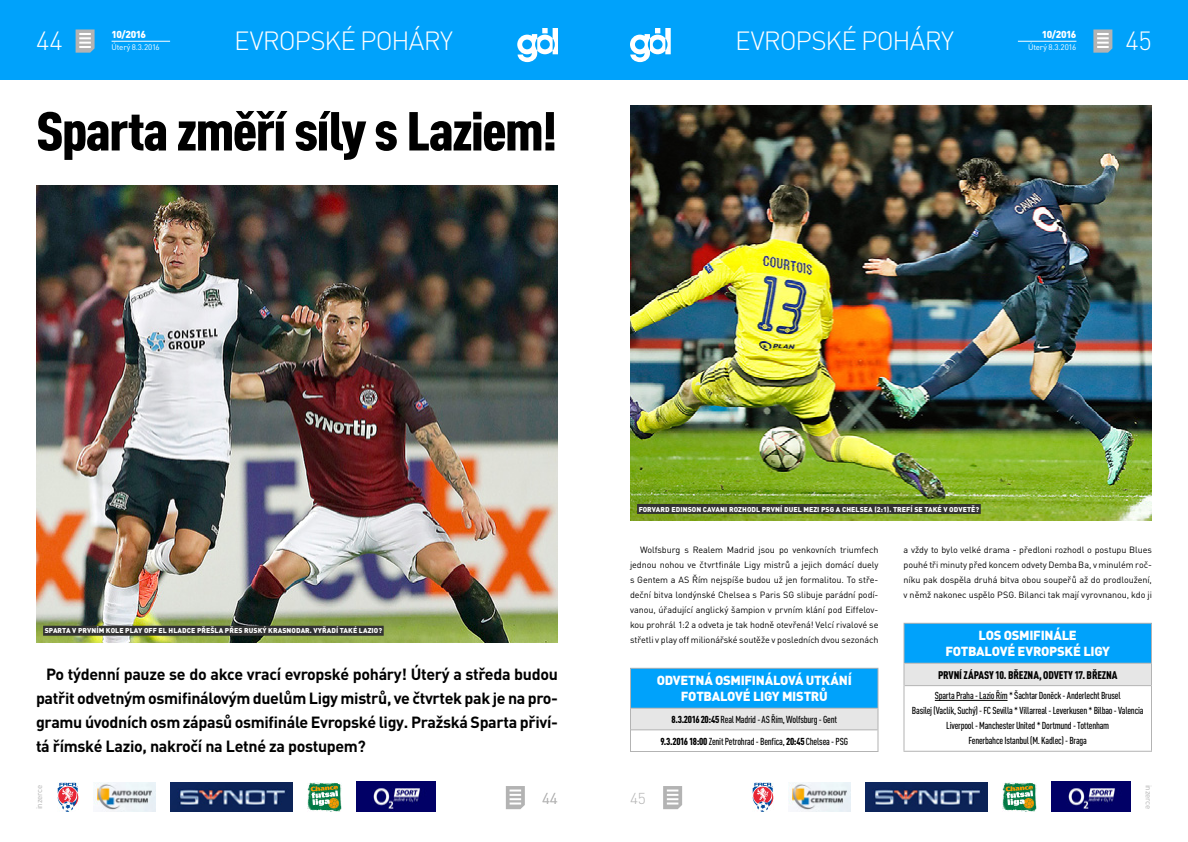
<style>
.page{position:relative;width:1188px;height:842px;background:#fff}
.page>*{position:absolute;margin:0;border:0;box-sizing:border-box;transform-origin:0 0}
.t1{font:900 condensed 54px "DIN Pro";letter-spacing:-.035em;color:#000;scale:1.1 1}
.t2{font:300 26px "DIN Pro";letter-spacing:-.03em;color:#fff}
.t3{font:700 16px/24px "DIN Pro";letter-spacing:-.02em;color:#000;text-align:justify}
.t4{font:300 15.6px "DIN Pro";color:#b3b3b3}
.t5{font:900 13px/16px "DIN Pro";letter-spacing:-.02em;color:#fff;text-align:center}
.t6{font:900 condensed 11px "DIN Pro";letter-spacing:-.015em;color:#000}
.t7{font:500 condensed 10px/15px "DIN Pro";letter-spacing:-.025em;color:#000;text-align:center}
.t8{font:900 10px "DIN Pro";letter-spacing:-.06em;color:#fff}
.t9{font:9px/15px "DIN Pro";letter-spacing:-.01em;color:#000;text-align:justify}
.t10{font:8px "DIN Pro";letter-spacing:-.025em;color:#fff}
.t11{font:8px "DIN Pro";letter-spacing:-.025em;color:#b3b3b3}
.t12{font:900 7px "DIN Pro";letter-spacing:.01em;color:#fff}
.s1{font-weight:900}
</style>
<div class="page">
<div style="left:594px;top:0;width:594px;height:80px;background:#00a2fb"></div>
<div style="left:0;top:0;width:594px;height:80px;background:#00a2fb"></div>
<svg style="left:630px;top:28px;width:41px;height:34px"></svg>
<svg style="left:1093px;top:29px;width:19px;height:24px"></svg>
<svg style="left:517px;top:28px;width:41px;height:34px"></svg>
<svg style="left:76px;top:29px;width:19px;height:24px"></svg>
<svg style="left:663px;top:786px;width:19px;height:23px"></svg>
<svg style="left:506px;top:786px;width:19px;height:23px"></svg>
<hr style="left:1018px;top:41px;width:58px;height:1px;background:#fff">
<hr style="left:112px;top:41px;width:58px;height:1px;background:#fff">
<img style="left:57px;top:782px;width:21px;height:30px">
<img style="left:93px;top:782px;width:62px;height:30px">
<img style="left:753px;top:782px;width:21px;height:30px">
<img style="left:307px;top:782px;width:34px;height:30px">
<img style="left:1003px;top:782px;width:34px;height:30px">
<img style="left:170px;top:782px;width:122px;height:30px">
<img style="left:789px;top:782px;width:62px;height:30px">
<img style="left:866px;top:782px;width:122px;height:30px">
<img style="left:356px;top:782px;width:79px;height:30px">
<img style="left:1052px;top:782px;width:79px;height:30px">
<img style="left:36px;top:185px;width:522px;height:458px">
<div style="left:43px;top:626px;width:341px;height:10px;background:#333"></div>
<img style="left:630px;top:105px;width:522px;height:416px">
<div style="left:637px;top:504px;width:344px;height:10px;background:#333"></div>
<div style="left:904px;top:623px;width:248px;height:40px;background:#00a2fb"></div>
<div style="left:904px;top:663px;width:248px;height:23px;background:#e6e6e6"></div>
<hr style="left:904px;top:623px;width:248px;height:1px;background:#b3b3b3">
<hr style="left:904px;top:624px;width:1px;height:39px;background:#b3b3b3">
<hr style="left:1151px;top:624px;width:1px;height:39px;background:#b3b3b3">
<svg style="left:904px;top:664px;width:1px;height:21px"></svg>
<svg style="left:1151px;top:663px;width:1px;height:23px"></svg>
<hr style="left:904px;top:686px;width:1px;height:65px;background:#b3b3b3">
<hr style="left:1151px;top:686px;width:1px;height:65px;background:#b3b3b3">
<hr style="left:904px;top:751px;width:248px;height:1px;background:#b3b3b3">
<hr style="left:904px;top:663px;width:247px;height:1px;background:#b3b3b3">
<hr style="left:904px;top:685px;width:247px;height:1px;background:#b3b3b3">
<hr style="left:935px;top:700px;width:73px;height:1px;background:#000">
<div style="left:630px;top:668px;width:248px;height:40px;background:#00a2fb"></div>
<div style="left:630px;top:708px;width:248px;height:22px;background:#e6e6e6"></div>
<hr style="left:630px;top:668px;width:248px;height:1px;background:#b3b3b3">
<hr style="left:630px;top:669px;width:1px;height:39px;background:#b3b3b3">
<hr style="left:878px;top:669px;width:1px;height:39px;background:#b3b3b3">
<svg style="left:630px;top:708px;width:1px;height:43px"></svg>
<svg style="left:878px;top:708px;width:1px;height:43px"></svg>
<hr style="left:630px;top:751px;width:248px;height:1px;background:#b3b3b3">
<hr style="left:631px;top:708px;width:247px;height:1px;background:#b3b3b3">
<hr style="left:631px;top:730px;width:247px;height:1px;background:#b3b3b3">
<h2 class="t2" style="left:234px;top:23px;width:220px">EVROPSKÉ POHÁRY</h2>
<h2 class="t2" style="left:735px;top:23px;width:220px">EVROPSKÉ POHÁRY</h2>
<p class="t8" style="left:112px;top:28px;width:36px">10/2016</p>
<p class="t8" style="left:1042px;top:28px;width:36px">10/2016</p>
<h2 class="t2" style="left:36px;top:23px;width:28px">44</h2>
<h2 class="t2" style="left:1126px;top:23px;width:28px">45</h2>
<p class="t10" style="left:112px;top:42px;width:50px">Úterý 8.3.2016</p>
<p class="t10" style="left:1028px;top:42px;width:50px">Úterý 8.3.2016</p>
<h1 class="t1" style="left:36px;top:98px;width:476px">Sparta změří síly s Laziem!</h1>
<p class="t12" style="left:45px;top:626px;width:339px">SPARTA V PRVNÍM KOLE PLAY OFF EL HLADCE PŘEŠLA PŘES RUSKÝ KRASNODAR. VYŘADÍ TAKÉ LAZIO?</p>
<p class="t3" style="left:36px;top:662px;width:524px;text-indent:10px">Po týdenní pauze se do akce vrací evropské poháry! Úterý a středa budou patřit odvetným osmifinálovým duelům Ligy mistrů, ve čtvrtek pak je na pro&shy;gramu úvodních osm zápasů osmifinále Evropské ligy. Pražská Sparta přiví&shy;tá římské Lazio, nakročí na Letné za postupem?</p>
<p class="t12" style="left:639px;top:504px;width:342px">FORVARD EDINSON CAVANI ROZHODL PRVNÍ DUEL MEZI PSG A CHELSEA (2:1). TREFÍ SE TAKÉ V ODVETĚ?</p>
<p class="t9" style="left:630px;top:542px;width:250px;text-indent:10px">Wolfsburg s Realem Madrid jsou po venkovních triumfech jednou nohou ve čtvrtfinále Ligy mistrů a jejich domácí duely s Gentem a AS Řím nejspíše budou už jen formalitou. To stře&shy;deční bitva londýnské Chelsea s Paris SG slibuje parádní podí&shy;vanou, úřadující anglický šampion v prvním klání pod Eiffelov&shy;kou prohrál 1:2 a odveta je tak hodně otevřená! Velcí rivalové se střetli v play off milionářské soutěže v posledních dvou sezonách</p>
<p class="t9" style="left:904px;top:542px;width:250px">a vždy to bylo velké drama - předloni rozhodl o postupu Blues pouhé tři minuty před koncem odvety Demba Ba, v minulém roč&shy;níku pak dospěla druhá bitva obou soupeřů až do prodloužení, v němž nakonec uspělo PSG. Bilanci tak mají vyrovnanou, kdo ji</p>
<h3 class="t5" style="left:945px;top:627px;width:166px">LOS OSMIFINÁLE<br>FOTBALOVÉ EVROPSKÉ LIGY</h3>
<p class="t6" style="left:938px;top:668px;width:181px">PRVNÍ ZÁPASY 10. BŘEZNA, ODVETY 17. BŘEZNA</p>
<p class="t7" style="left:912px;top:687px;width:233px">Sparta Praha - Lazio Řím * Šachtar Doněck - Anderlecht Brusel<br>Basilej (Vaclík, Suchý) - FC Sevilla * Villarreal - Leverkusen * Bilbao - Valencia Liverpool - Manchester United * Dortmund - Tottenham<br>Fenerbahce Istanbul (M. Kadlec) - Braga</p>
<h3 class="t5" style="left:657px;top:672px;width:197px">ODVETNÁ OSMIFINÁLOVÁ UTKÁNÍ<br>FOTBALOVÉ LIGY MISTRŮ</h3>
<p class="t7" style="left:660px;top:708px;width:189px;line-height:21.6px"><span class="s1">8.3.2016 20:45</span> Real Madrid - AS Řím, Wolfsburg - Gent<br><span class="s1">9.3.2016 18:00</span> Zenit Petrohrad - Benfica, <span class="s1">20:45</span> Chelsea - PSG</p>
<p class="t11" style="left:34px;top:809px;width:26px;rotate:-90deg">inzerce</p>
<p class="t11" style="left:1154px;top:785px;width:26px;rotate:90deg">inzerce</p>
<h3 class="t4" style="left:542px;top:787px;width:17px">44</h3>
<h3 class="t4" style="left:630px;top:787px;width:17px">45</h3>
</div>
